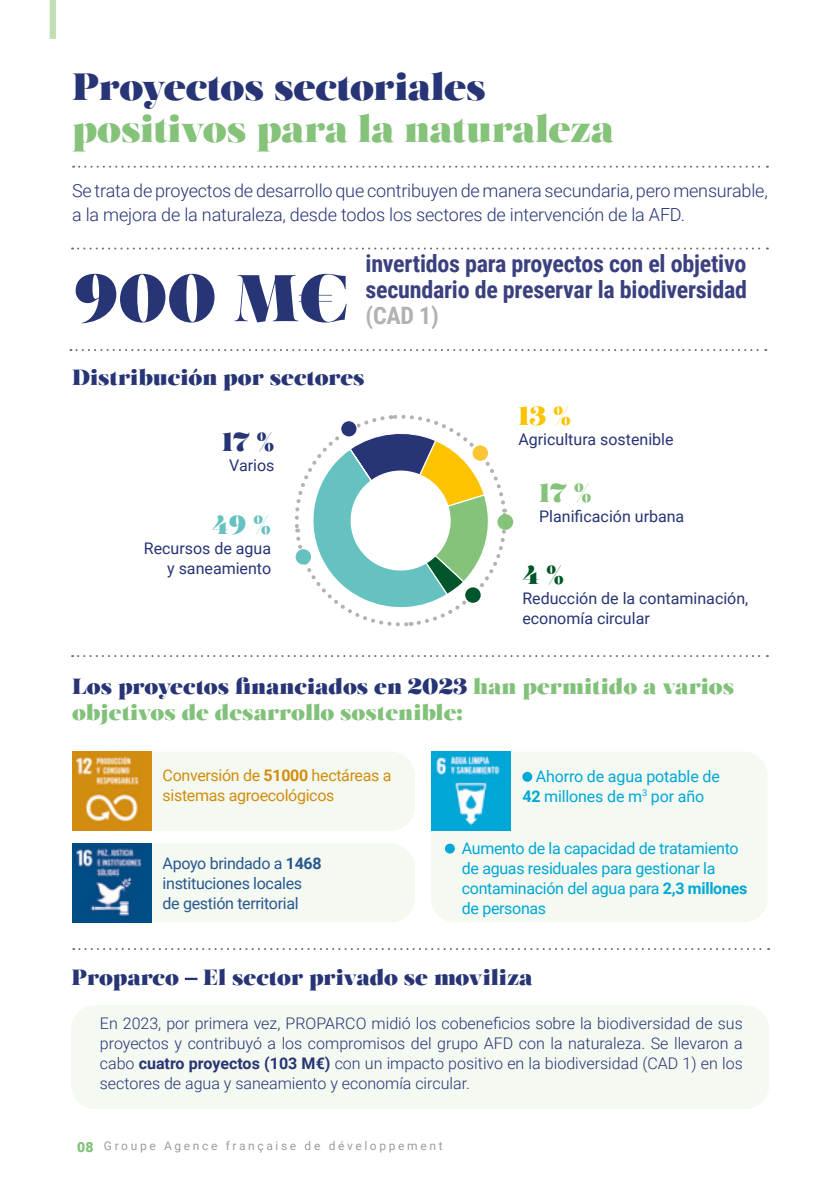
<style>
.page{position:relative;width:840px;height:1191px;background:#fff}
.page>*{position:absolute;margin:0;border:0;box-sizing:border-box;transform-origin:0 0}
.t1{font:66px "Salome";color:#273475}
.t2{font:38px "Salome";letter-spacing:-.015em;color:#85c27a}
.t3{font:38px "Salome";letter-spacing:-.015em;color:#273475}
.t4{font:26px "Salome";color:#66c2c1}
.t5{font:26px "Salome";color:#85c27a}
.t6{font:26px "Salome";color:#fdc300}
.t7{font:26px "Salome";color:#273475}
.t8{font:26px "Salome";color:#00562a}
.t9{font:700 24px/26px "Roboto Condensed";letter-spacing:-.01em;color:#3b407e}
.t10{font:700 24px "Roboto Condensed";color:#b3b2b2}
.t11{font:22px/26px "Salome";color:#82c17a}
.t12{font:22px "Salome";color:#273475}
.t13{font:300 18px/24px "Roboto";letter-spacing:-.01em;color:#273475}
.t14{font:300 16px/20px "Roboto";color:#273475;text-align:justify}
.t15{font:16px/20px "Roboto";letter-spacing:-.02em;color:#00a7d7}
.t16{font:16px/20px "Roboto";color:#273475;text-align:right}
.t17{font:16px/20px "Roboto";letter-spacing:-.02em;color:#28588e}
.t18{font:16px/20px "Roboto";letter-spacing:-.02em;color:#d28d0e}
.t19{font:12px "Roboto";letter-spacing:.22em;color:#9d9d9c}
.s1{color:#273475}
.s2{font-weight:700}
.s3{font-weight:900;font-size:14px;color:#82c17a}
</style>
<div class="page">
<svg style="left:72px;top:655px;width:695px;height:2px"></svg>
<svg style="left:73px;top:948px;width:695px;height:2px"></svg>
<div style="left:497px;top:514px;width:16px;height:16px;background:#85c27a;border-radius:50%"></div>
<div style="left:72px;top:751px;width:342px;height:79px;background:#f4f9f1;border-radius:24px"></div>
<div style="left:71px;top:1005px;width:697px;height:104px;background:#f4f9f1;border-radius:24px"></div>
<div style="left:72px;top:843px;width:342px;height:79px;background:#f4f9f1;border-radius:24px"></div>
<div style="left:431px;top:751px;width:336px;height:171px;background:#f4f9f1;border-radius:24px"></div>
<svg style="left:444px;top:843px;width:10px;height:10px"></svg>
<div style="left:522px;top:772px;width:10px;height:9px;background:#00a7d7;border-radius:50%"></div>
<svg style="left:73px;top:166px;width:694px;height:2px"></svg>
<svg style="left:70px;top:349px;width:695px;height:2px"></svg>
<svg style="left:72px;top:247px;width:695px;height:2px"></svg>
<svg style="left:295px;top:414px;width:213px;height:213px"></svg>
<div style="left:50px;top:0;width:6px;height:39px;background:#c3deb4"></div>
<img style="left:72px;top:751px;width:79px;height:79px">
<img style="left:431px;top:751px;width:78px;height:79px">
<img style="left:72px;top:843px;width:79px;height:79px">
<h2 class="t3" style="left:72px;top:62px;width:415px">Proyectos sectoriales</h2>
<h2 class="t2" style="left:72px;top:104px;width:543px">positivos para la naturaleza</h2>
<p class="t13" style="left:72px;top:178px;width:697px">Se trata de proyectos de desarrollo que contribuyen de manera secundaria, pero mensurable, a la mejora de la naturaleza, desde todos los sectores de intervención de la AFD.</p>
<h1 class="t1" style="left:74px;top:254px;width:276px">900 M€</h1>
<h3 class="t9" style="left:365px;top:249px;width:383px">invertidos para proyectos con el objetivo secundario de preservar la biodiversidad</h3>
<h3 class="t10" style="left:365px;top:298px;width:75px">(CAD 1)</h3>
<h3 class="t12" style="left:72px;top:362px;width:294px">Distribución por sectores</h3>
<h3 class="t7" style="left:222px;top:425px;width:54px">17 %</h3>
<p class="t16" style="left:229px;top:455px;width:47px">Varios</p>
<h3 class="t4" style="left:212px;top:507px;width:61px">49 %</h3>
<p class="t16" style="left:144px;top:537px;width:129px">Recursos de agua y saneamiento</p>
<h3 class="t6" style="left:518px;top:398px;width:54px">13 %</h3>
<p class="t16" style="left:518px;top:428px;width:157px">Agricultura sostenible</p>
<h3 class="t5" style="left:539px;top:476px;width:54px">17 %</h3>
<p class="t16" style="left:539px;top:506px;width:146px">Planificación urbana</p>
<h3 class="t8" style="left:522px;top:557px;width:43px">4 %</h3>
<p class="t16" style="left:522px;top:587px;width:227px;text-align:left">Reducción de la contaminación, economía circular</p>
<h3 class="t11" style="left:72px;top:673px;width:663px"><span class="s1">Los proyectos financiados en 2023</span> han permitido a varios objetivos de desarrollo sostenible:</h3>
<p class="t18" style="left:162px;top:765px;width:230px">Conversión de <span class="s2">51000</span> hectáreas a sistemas agroecológicos</p>
<p class="t17" style="left:162px;top:853px;width:160px">Apoyo brindado a <span class="s2">1468 </span>instituciones locales de gestión territorial</p>
<p class="t15" style="left:522px;top:765px;width:199px;text-indent:14px">Ahorro de agua potable de<br><span class="s2">42</span> millones de m<sup>3</sup> por año</p>
<p class="t15" style="left:461px;top:837px;width:287px">Aumento de la capacidad de tratamiento de aguas residuales para gestionar la contaminación del agua para <span class="s2">2,3 millones </span>de personas</p>
<h3 class="t12" style="left:71px;top:962px;width:462px">Proparco – El sector privado se moviliza</h3>
<p class="t14" style="left:100px;top:1012px;width:644px">En 2023, por primera vez, PROPARCO midió los cobeneficios sobre la biodiversidad de sus proyectos y contribuyó a los compromisos del grupo AFD con la naturaleza. Se llevaron a cabo <span class="s2">cuatro proyectos (103 M€)</span> con un impacto positivo en la biodiversidad (CAD 1) en los sectores de agua y saneamiento y economía circular.</p>
<p class="t19" style="left:77px;top:1137px;width:366px"><span class="s3">08</span> Groupe Agence française de développement</p>
</div>
